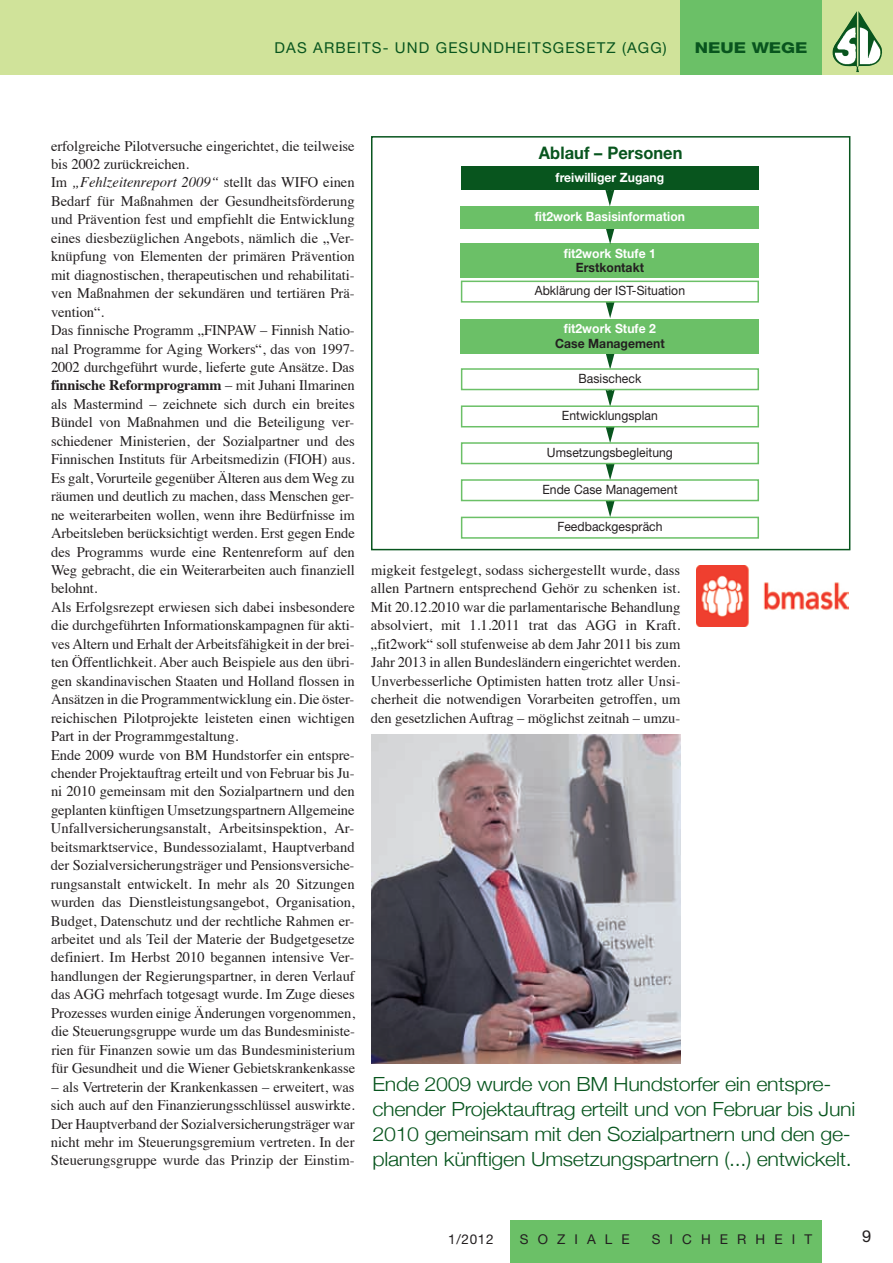
<style>
.page{position:relative;width:893px;height:1263px;background:#fff}
.page>*{position:absolute;margin:0;border:0;box-sizing:border-box;transform-origin:0 0}
.t1{font:300 19.5px/25px "Helvetica Neue";letter-spacing:-.015em;color:#08551e;scale:1.1 1}
.t2{font:700 17.25px "Helvetica Neue";letter-spacing:.005em;color:#08551e;scale:.95 1}
.t3{font:16.5px "Helvetica Neue";color:#231f20}
.t4{font:15px "Helvetica Neue";letter-spacing:.075em;color:#08551e}
.t5{font:800 15px "Helvetica Neue";color:#08551e;scale:1.2 1}
.t6{font:14.7px/18.5px "Times";letter-spacing:-.005em;color:#231f20;text-align:justify}
.t7{font:13.5px "Helvetica Neue";letter-spacing:.675em;color:#231f20}
.t8{font:12.75px "Helvetica Neue";letter-spacing:.005em;color:#231f20;scale:.95 1}
.t9{font:700 12.75px "Helvetica Neue";letter-spacing:.005em;color:#fff;scale:.95 1}
.t10{font:700 12.75px "Helvetica Neue";letter-spacing:.005em;color:#231f20;scale:.95 1}
.s1{font-style:italic}
.s2{font-weight:700}
</style>
<div class="page">
<div style="left:371px;top:136px;width:479px;height:414px;border:2px solid #08551e"></div>
<svg style="left:606px;top:303px;width:9px;height:15px"></svg>
<svg style="left:606px;top:354px;width:9px;height:14px"></svg>
<svg style="left:605px;top:390px;width:10px;height:15px"></svg>
<svg style="left:605px;top:427px;width:10px;height:15px"></svg>
<svg style="left:605px;top:464px;width:10px;height:15px"></svg>
<svg style="left:605px;top:501px;width:10px;height:16px"></svg>
<div style="left:0;top:0;width:893px;height:74px;background:#d0e39a"></div>
<img style="left:832px;top:11px;width:50px;height:61px">
<div style="left:680px;top:0;width:142px;height:74px;background:#6bc067"></div>
<div style="left:510px;top:1220px;width:312px;height:43px;background:#6bc067"></div>
<img style="left:371px;top:735px;width:309px;height:328px">
<img style="left:696px;top:565px;width:153px;height:62px">
<div style="left:461px;top:166px;width:298px;height:24px;background:#08551e"></div>
<div style="left:461px;top:281px;width:298px;height:22px;border:2px solid #6bc067"></div>
<div style="left:461px;top:243px;width:298px;height:35px;background:#6bc067"></div>
<div style="left:461px;top:368px;width:298px;height:22px;border:2px solid #6bc067"></div>
<div style="left:461px;top:405px;width:298px;height:22px;border:2px solid #6bc067"></div>
<div style="left:461px;top:442px;width:298px;height:22px;border:2px solid #6bc067"></div>
<div style="left:461px;top:479px;width:298px;height:22px;border:2px solid #6bc067"></div>
<div style="left:461px;top:517px;width:298px;height:22px;border:2px solid #6bc067"></div>
<div style="left:461px;top:319px;width:298px;height:35px;background:#6bc067"></div>
<svg style="left:605px;top:190px;width:10px;height:16px"></svg>
<svg style="left:605px;top:228px;width:10px;height:16px"></svg>
<div style="left:461px;top:206px;width:298px;height:22px;background:#6bc067"></div>
<p class="t4" style="left:275px;top:43px;width:394px">DAS ARBEITS- UND GESUNDHEITSGESETZ (AGG)</p>
<p class="t5" style="left:695px;top:43px;width:96px">NEUE WEGE</p>
<p class="t6" style="left:51px;top:138px;width:306px;text-align:left">erfolgreiche Pilotversuche eingerichtet, die teilweise bis 2002 zurückreichen.<br>Im <span class="s1">„Fehlzeitenreport 2009“</span> stellt das WIFO einen Bedarf für Maßnahmen der Gesundheitsförderung und Prävention fest und empfiehlt die Entwicklung eines diesbezüglichen Angebots, nämlich die „Ver&shy;knüpfung von Elementen der primären Prävention mit diagnostischen, therapeutischen und rehabilitati&shy;ven Maßnahmen der sekundären und tertiären Prä&shy;vention“.<br>Das finnische Programm „FINPAW – Finnish Natio&shy;nal Programme for Aging Workers“, das von 1997- 2002 durchgeführt wurde, lieferte gute Ansätze. Das <span class="s2">finnische Reformprogramm</span> – mit Juhani Ilmarinen als Mastermind – zeichnete sich durch ein breites Bündel von Maßnahmen und die Beteiligung ver&shy;schiedener Ministerien, der Sozialpartner und des Finnischen Instituts für Arbeitsmedizin (FIOH) aus.<br>Es galt, Vorurteile gegenüber Älteren aus dem Weg zu räumen und deutlich zu machen, dass Menschen ger&shy;ne weiterarbeiten wollen, wenn ihre Bedürfnisse im Arbeitsleben berücksichtigt werden. Erst gegen Ende des Programms wurde eine Rentenreform auf den Weg gebracht, die ein Weiterarbeiten auch finanziell belohnt.<br>Als Erfolgsrezept erwiesen sich dabei insbesondere die durchgeführten Informationskampagnen für akti&shy;ves Altern und Erhalt der Arbeitsfähigkeit in der brei&shy;ten Öffentlichkeit. Aber auch Beispiele aus den übri&shy;gen skandinavischen Staaten und Holland flossen in Ansätzen in die Programmentwicklung ein. Die öster&shy;reichischen Pilotprojekte leisteten einen wichtigen Part in der Programmgestaltung.<br>Ende 2009 wurde von BM Hundstorfer ein entspre&shy;chender Projektauftrag erteilt und von Februar bis Ju&shy;ni 2010 gemeinsam mit den Sozialpartnern und den geplanten künftigen Umsetzungspartnern Allgemeine Unfallversicherungsanstalt, Arbeitsinspektion, Ar&shy;beitsmarktservice, Bundessozialamt, Hauptverband der Sozialversicherungsträger und Pensionsversiche&shy;rungsanstalt entwickelt. In mehr als 20 Sitzungen wurden das Dienstleistungsangebot, Organisation, Budget, Datenschutz und der rechtliche Rahmen er&shy;arbeitet und als Teil der Materie der Budgetgesetze definiert. Im Herbst 2010 begannen intensive Ver&shy;handlungen der Regierungspartner, in deren Verlauf das AGG mehrfach totgesagt wurde. Im Zuge dieses Prozesses wurden einige Änderungen vorgenommen, die Steuerungsgruppe wurde um das Bundesministe&shy;rien für Finanzen sowie um das Bundesministerium für Gesundheit und die Wiener Gebietskrankenkasse</p>
<p class="t6" style="left:51px;top:1079px;width:305px">– als Vertreterin der Krankenkassen – erweitert, was sich auch auf den Finanzierungsschlüssel auswirkte.<br>Der Hauptverband der Sozialversicherungsträger war nicht mehr im Steuerungsgremium vertreten. In der Steuerungsgruppe wurde das Prinzip der Einstim-</p>
<p class="t2" style="left:539px;top:147px;width:153px">Ablauf – Personen</p>
<p class="t9" style="left:556px;top:173px;width:116px">freiwilliger Zugang</p>
<p class="t9" style="left:535px;top:211px;width:160px">fit2work Basisinformation</p>
<p class="t9" style="left:564px;top:248px;width:98px">fit2work Stufe 1</p>
<p class="t10" style="left:576px;top:263px;width:73px">Erstkontakt</p>
<p class="t8" style="left:535px;top:286px;width:160px">Abklärung der IST-Situation</p>
<p class="t9" style="left:564px;top:324px;width:98px">fit2work Stufe 2</p>
<p class="t10" style="left:555px;top:339px;width:117px">Case Management</p>
<p class="t8" style="left:579px;top:373px;width:68px">Basischeck</p>
<p class="t8" style="left:562px;top:411px;width:103px">Entwicklungsplan</p>
<p class="t8" style="left:547px;top:447px;width:134px">Umsetzungsbegleitung</p>
<p class="t8" style="left:542px;top:484px;width:144px">Ende Case Management</p>
<p class="t8" style="left:557px;top:522px;width:112px">Feedbackgespräch</p>
<p class="t6" style="left:371px;top:562px;width:311px">migkeit festgelegt, sodass sichergestellt wurde, dass allen Partnern entsprechend Gehör zu schenken ist.<br>Mit 20.12.2010 war die parlamentarische Behandlung absolviert, mit 1.1.2011 trat das AGG in Kraft. „fit2work“ soll stufenweise ab dem Jahr 2011 bis zum Jahr 2013 in allen Bundesländern eingerichtet werden.<br>Unverbesserliche Optimisten hatten trotz aller Unsi&shy;cherheit die notwendigen Vorarbeiten getroffen, um den gesetzlichen Auftrag – möglichst zeitnah – umzu-</p>
<h1 class="t1" style="left:372px;top:1071px;width:440px">Ende 2009 wurde von BM Hundstorfer ein entspre&shy;chender Projektauftrag erteilt und von Februar bis Juni 2010 gemeinsam mit den Sozialpartnern und den ge&shy;planten künftigen Umsetzungspartnern (...) entwickelt.</h1>
<p class="t7" style="left:448px;top:1234px;width:47px">1/2012</p>
<p class="t7" style="left:520px;top:1234px;width:111px">SOZIALE</p>
<p class="t7" style="left:652px;top:1234px;width:162px">SICHERHEIT</p>
<p class="t3" style="left:862px;top:1230px;width:11px">9</p>
</div>
